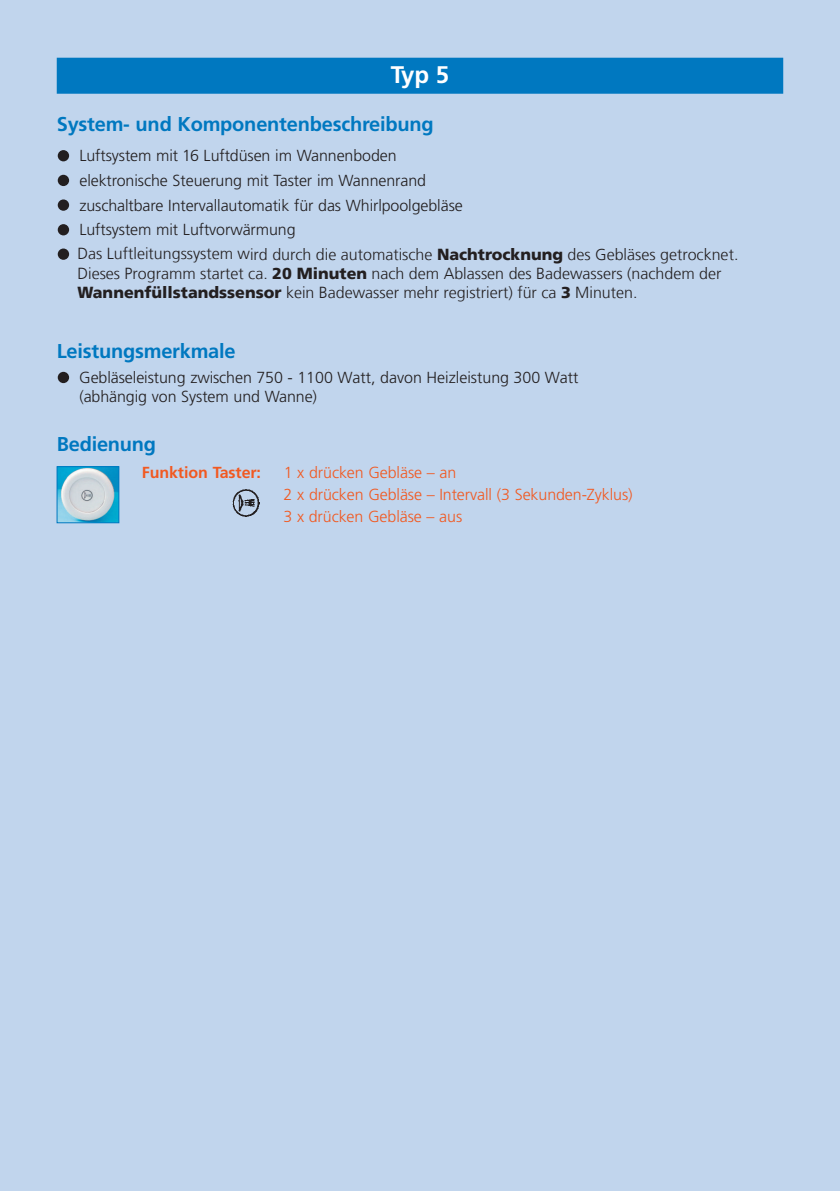
<style>
.page{position:relative;width:840px;height:1191px;background:#fff}
.page>*{position:absolute;margin:0;border:0;box-sizing:border-box;transform-origin:0 0}
.t1{font:700 24px "Frutiger";color:#fff}
.t2{font:700 20px "Frutiger";letter-spacing:-.01em;color:#0078c0}
.t3{font:300 16px/24.6px "Frutiger";letter-spacing:-.005em;color:#231f20}
.t4{font:300 16px/19.2px "Frutiger LT";color:#231f20}
.t5{font:300 16px/21.8px "Frutiger";letter-spacing:-.005em;color:#f15921}
.t6{font:700 16px "Frutiger";letter-spacing:-.005em;color:#f15921}
.s1{font-weight:900}
</style>
<div class="page">
<div style="left:0;top:0;width:839px;height:1191px;background:#c1d5ed"></div>
<div style="left:57px;top:58px;width:725px;height:36px;background:#0078c0"></div>
<div style="left:58px;top:150px;width:11px;height:11px;background:#231f20;border-radius:50%"></div>
<div style="left:58px;top:175px;width:11px;height:11px;background:#231f20;border-radius:50%"></div>
<div style="left:58px;top:199px;width:11px;height:12px;background:#231f20;border-radius:50%"></div>
<div style="left:58px;top:224px;width:11px;height:11px;background:#231f20;border-radius:50%"></div>
<div style="left:58px;top:248px;width:11px;height:12px;background:#231f20;border-radius:50%"></div>
<div style="left:58px;top:372px;width:11px;height:11px;background:#231f20;border-radius:50%"></div>
<img style="left:59px;top:468px;width:58px;height:53px">
<div style="left:57px;top:466px;width:62px;height:57px;border:1px solid #0078c0"></div>
<img style="left:232px;top:489px;width:27px;height:27px">
<h1 class="t1" style="left:390px;top:60px;width:60px">Typ 5</h1>
<p class="t2" style="left:57px;top:112px;width:378px">System- und Komponentenbeschreibung</p>
<p class="t3" style="left:79px;top:144px;width:384px">Luftsystem mit 16 Luftdüsen im Wannenboden elektronische Steuerung mit Taster im Wannenrand zuschaltbare Intervallautomatik für das Whirlpoolgebläse Luftsystem mit Luftvorwärmung</p>
<p class="t4" style="left:77px;top:245px;width:662px">Das Luftleitungssystem wird durch die automatische <span class="s1">Nachtrocknung</span> des Gebläses getrocknet.<br>Dieses Programm startet ca. <span class="s1">20 Minuten</span> nach dem Ablassen des Badewassers (nachdem der<br><span class="s1">Wannenfüllstandssensor</span> kein Badewasser mehr registriert) für ca <span class="s1">3</span> Minuten.</p>
<p class="t2" style="left:57px;top:339px;width:180px">Leistungsmerkmale</p>
<p class="t3" style="left:79px;top:368px;width:500px;line-height:19px">Gebläseleistung zwischen 750 - 1100 Watt, davon Heizleistung 300 Watt (abhängig von System und Wanne)</p>
<p class="t2" style="left:57px;top:432px;width:101px">Bedienung</p>
<p class="t6" style="left:142px;top:463px;width:121px">Funktion Taster:</p>
<p class="t5" style="left:283px;top:462px;width:350px">1 x drücken Gebläse – an<br>2 x drücken Gebläse – Intervall (3 Sekunden-Zyklus)<br>3 x drücken Gebläse – aus</p>
</div>
